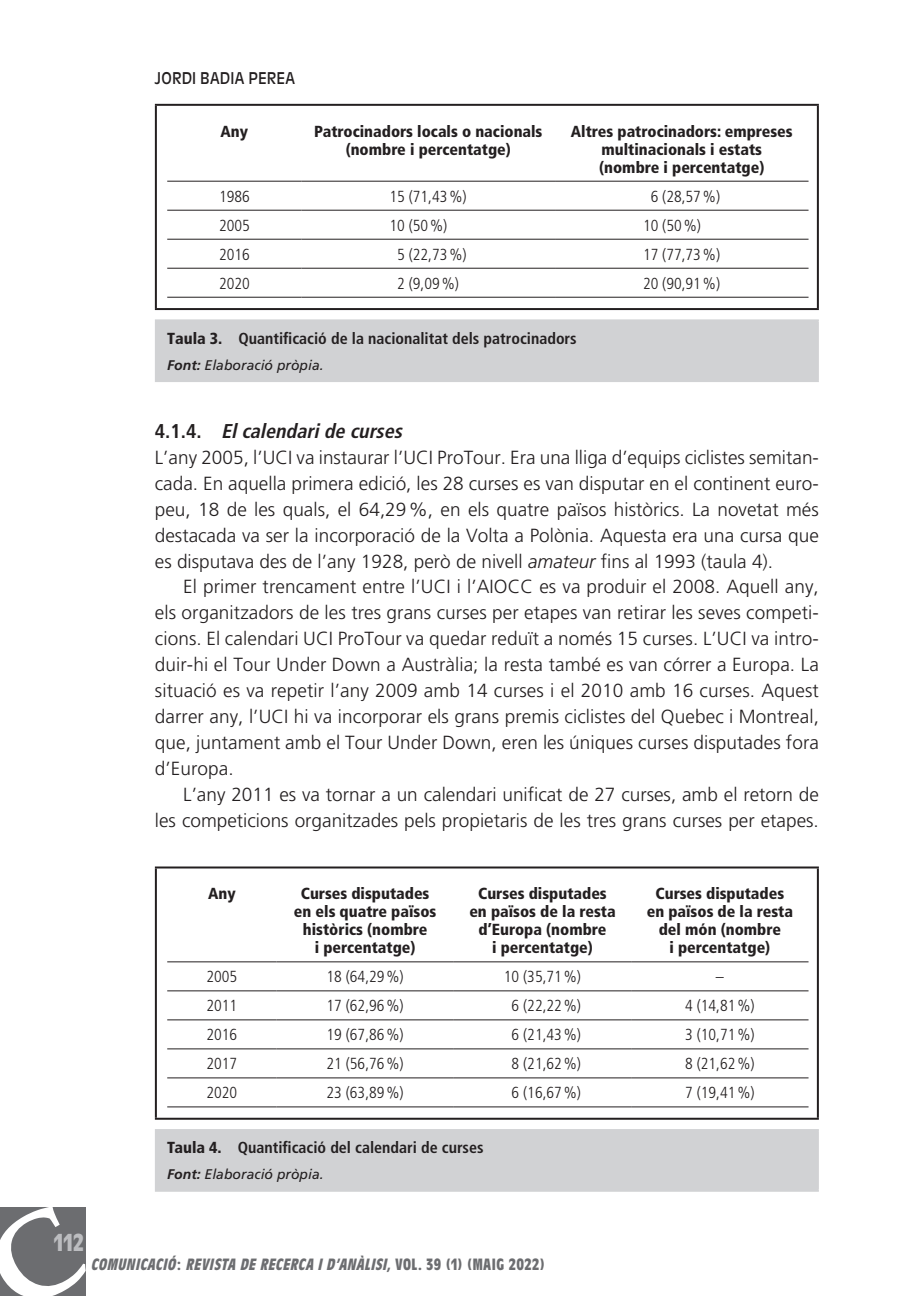
<style>
.page{position:relative;width:900px;height:1296px;background:#fff}
.page>*{position:absolute;margin:0;border:0;box-sizing:border-box;transform-origin:0 0}
.t1{font:700 condensed 24px "Antique Olive Std";color:#bcbdc0}
.t2{font:italic 700 condensed 20px "Frutiger LT Std";color:#231f20}
.t3{font:300 19px/26px "Frutiger LT Std";color:#231f20;text-align:justify}
.t4{font:900 condensed 16px/18px "Frutiger";color:#231f20;text-align:center}
.t5{font:300 condensed 16px "Frutiger";color:#231f20}
.t6{font:700 condensed 16px "Frutiger";color:#231f20}
.t7{font:italic 700 condensed 16px "Antique Olive Std";color:#6c6d70}
.t8{font:16px "Antique Olive Std";letter-spacing:.005em;color:#231f20;scale:.9 1}
.t9{font:italic 14px "Frutiger LT Std";color:#231f20}
.s1{font-weight:900}
.s2{font-weight:700}
.s3{font-style:normal}
.s4{font-style:italic}
</style>
<div class="page">
<svg style="left:156px;top:180px;width:661px;height:131px"></svg>
<div style="left:156px;top:320px;width:661px;height:61px;background:#d1d2d4"></div>
<hr style="left:155px;top:319px;width:663px;height:2px;background:#d1d2d4">
<hr style="left:155px;top:380px;width:663px;height:2px;background:#d1d2d4">
<hr style="left:155px;top:104px;width:663px;height:2px;background:#231f20">
<hr style="left:155px;top:106px;width:2px;height:202px;background:#231f20">
<hr style="left:816px;top:106px;width:2px;height:202px;background:#231f20">
<hr style="left:155px;top:308px;width:663px;height:2px;background:#231f20">
<hr style="left:155px;top:321px;width:2px;height:59px;background:#d1d2d4">
<hr style="left:816px;top:321px;width:2px;height:59px;background:#d1d2d4">
<hr style="left:167px;top:210px;width:134px;height:1px;background:#231f20">
<hr style="left:301px;top:210px;width:253px;height:1px;background:#231f20">
<hr style="left:554px;top:210px;width:254px;height:1px;background:#231f20">
<hr style="left:167px;top:239px;width:134px;height:1px;background:#231f20">
<hr style="left:301px;top:239px;width:253px;height:1px;background:#231f20">
<hr style="left:554px;top:239px;width:254px;height:1px;background:#231f20">
<hr style="left:167px;top:268px;width:134px;height:1px;background:#231f20">
<hr style="left:301px;top:268px;width:253px;height:1px;background:#231f20">
<hr style="left:554px;top:268px;width:254px;height:1px;background:#231f20">
<hr style="left:167px;top:181px;width:134px;height:1px;background:#231f20">
<hr style="left:301px;top:181px;width:253px;height:1px;background:#231f20">
<hr style="left:554px;top:181px;width:254px;height:1px;background:#231f20">
<hr style="left:167px;top:297px;width:134px;height:1px;background:#231f20">
<hr style="left:301px;top:297px;width:253px;height:1px;background:#231f20">
<hr style="left:554px;top:297px;width:254px;height:1px;background:#231f20">
<svg style="left:157px;top:868px;width:659px;height:250px"></svg>
<div style="left:156px;top:1130px;width:661px;height:61px;background:#d1d2d4"></div>
<hr style="left:155px;top:1129px;width:663px;height:2px;background:#d1d2d4">
<hr style="left:155px;top:1190px;width:663px;height:2px;background:#d1d2d4">
<hr style="left:155px;top:866px;width:663px;height:2px;background:#231f20">
<hr style="left:155px;top:868px;width:2px;height:250px;background:#231f20">
<hr style="left:816px;top:868px;width:2px;height:250px;background:#231f20">
<hr style="left:155px;top:1118px;width:663px;height:2px;background:#231f20">
<hr style="left:155px;top:1131px;width:2px;height:59px;background:#d1d2d4">
<hr style="left:816px;top:1131px;width:2px;height:59px;background:#d1d2d4">
<hr style="left:167px;top:1106px;width:109px;height:1px;background:#231f20">
<hr style="left:276px;top:1106px;width:177px;height:1px;background:#231f20">
<hr style="left:453px;top:1106px;width:178px;height:1px;background:#231f20">
<hr style="left:631px;top:1106px;width:177px;height:1px;background:#231f20">
<hr style="left:167px;top:961px;width:109px;height:1px;background:#231f20">
<hr style="left:276px;top:961px;width:177px;height:1px;background:#231f20">
<hr style="left:453px;top:961px;width:178px;height:1px;background:#231f20">
<hr style="left:631px;top:961px;width:177px;height:1px;background:#231f20">
<hr style="left:167px;top:990px;width:109px;height:1px;background:#231f20">
<hr style="left:276px;top:990px;width:177px;height:1px;background:#231f20">
<hr style="left:453px;top:990px;width:178px;height:1px;background:#231f20">
<hr style="left:631px;top:990px;width:177px;height:1px;background:#231f20">
<hr style="left:167px;top:1019px;width:109px;height:1px;background:#231f20">
<hr style="left:276px;top:1019px;width:177px;height:1px;background:#231f20">
<hr style="left:453px;top:1019px;width:178px;height:1px;background:#231f20">
<hr style="left:631px;top:1019px;width:177px;height:1px;background:#231f20">
<hr style="left:167px;top:1048px;width:109px;height:1px;background:#231f20">
<hr style="left:276px;top:1048px;width:177px;height:1px;background:#231f20">
<hr style="left:453px;top:1048px;width:178px;height:1px;background:#231f20">
<hr style="left:631px;top:1048px;width:177px;height:1px;background:#231f20">
<hr style="left:167px;top:1077px;width:109px;height:1px;background:#231f20">
<hr style="left:276px;top:1077px;width:177px;height:1px;background:#231f20">
<hr style="left:453px;top:1077px;width:178px;height:1px;background:#231f20">
<hr style="left:631px;top:1077px;width:177px;height:1px;background:#231f20">
<div style="left:0;top:1207px;width:86px;height:89px;background:#6c6d70"></div>
<p class="t8" style="left:155px;top:68px;width:157px">JORDI BADIA PEREA</p>
<p class="t4" style="left:220px;top:122px;width:29px">Any</p>
<p class="t4" style="left:314px;top:122px;width:230px">Patrocinadors locals o nacionals (nombre i percentatge)</p>
<p class="t4" style="left:570px;top:122px;width:223px">Altres patrocinadors: empreses multinacionals i estats (nombre i percentatge)</p>
<p class="t5" style="left:219px;top:187px;width:32px">1986</p>
<p class="t5" style="left:389px;top:187px;width:79px">15 (71,43%)</p>
<p class="t5" style="left:650px;top:187px;width:71px">6 (28,57%)</p>
<p class="t5" style="left:219px;top:216px;width:32px">2005</p>
<p class="t5" style="left:389px;top:216px;width:59px">10 (50%)</p>
<p class="t5" style="left:642px;top:216px;width:59px">10 (50%)</p>
<p class="t5" style="left:219px;top:245px;width:32px">2016</p>
<p class="t5" style="left:397px;top:245px;width:71px">5 (22,73%)</p>
<p class="t5" style="left:642px;top:245px;width:79px">17 (77,73%)</p>
<p class="t5" style="left:219px;top:274px;width:32px">2020</p>
<p class="t5" style="left:397px;top:274px;width:63px">2 (9,09%)</p>
<p class="t5" style="left:642px;top:274px;width:79px">20 (90,91%)</p>
<p class="t6" style="left:167px;top:329px;width:411px"><span class="s1">Taula 3.</span> Quantificació de la nacionalitat dels patrocinadors</p>
<p class="t9" style="left:167px;top:357px;width:158px"><span class="s2">Font:</span> Elaboració pròpia.</p>
<p class="t2" style="left:155px;top:419px;width:253px"><span class="s3">4 . 1 . 4 .</span> Elcalendaride curses</p>
<p class="t3" style="left:155px;top:444px;width:665px">L’any 2005, l’UCI va instaurar l’UCI ProTour. Era una lliga d’equips ciclistes semitan&shy;cada. En aquella primera edició, les 28 curses es van disputar en el continent euro&shy;peu, 18 de les quals, el 64,29%, en els quatre països històrics. La novetat més destacada va ser la incorporació de la Volta a Polònia. Aquesta era una cursa que es disputava des de l’any 1928, però de nivell <span class="s4">amateur</span> fins al 1993 (taula 4).</p>
<p class="t3" style="left:155px;top:574px;width:665px;text-indent:28px">El primer trencament entre l’UCI i l’AIOCC es va produir el 2008. Aquell any, els organitzadors de les tres grans curses per etapes van retirar les seves competi&shy;cions. El calendari UCI ProTour va quedar reduït a només 15 curses. L’UCI va intro&shy;duir-hi el Tour Under Down a Austràlia; la resta també es van córrer a Europa. La situació es va repetir l’any 2009 amb 14 curses i el 2010 amb 16 curses. Aquest darrer any, l’UCI hi va incorporar els grans premis ciclistes del Quebec i Montreal, que, juntament amb el Tour Under Down, eren les úniques curses disputades fora d’Europa.</p>
<p class="t3" style="left:155px;top:782px;width:665px;text-align:right">L’any 2011 es va tornar a un calendari unificat de 27 curses, amb el retorn de<br>les competicions organitzades pels propietaris de les tres grans curses per etapes.</p>
<p class="t4" style="left:208px;top:885px;width:29px">Any</p>
<p class="t4" style="left:294px;top:885px;width:144px">Curses disputades en els quatre països històrics (nombre<br>i percentatge)</p>
<p class="t4" style="left:469px;top:885px;width:148px">Curses disputades en països de la resta d’Europa (nombre<br>i percentatge)</p>
<p class="t4" style="left:646px;top:885px;width:148px">Curses disputades en països de la resta del món (nombre<br>i percentatge)</p>
<p class="t5" style="left:206px;top:968px;width:32px">2005</p>
<p class="t5" style="left:326px;top:968px;width:79px">18 (64,29%)</p>
<p class="t5" style="left:503px;top:968px;width:79px">10 (35,71%)</p>
<p class="t5" style="left:715px;top:968px;width:9px">–</p>
<p class="t5" style="left:206px;top:997px;width:32px">2011</p>
<p class="t5" style="left:326px;top:997px;width:79px">17 (62,96%)</p>
<p class="t5" style="left:511px;top:997px;width:71px">6 (22,22%)</p>
<p class="t5" style="left:684px;top:997px;width:71px">4 (14,81%)</p>
<p class="t5" style="left:206px;top:1026px;width:32px">2016</p>
<p class="t5" style="left:326px;top:1026px;width:79px">19 (67,86%)</p>
<p class="t5" style="left:511px;top:1026px;width:71px">6 (21,43%)</p>
<p class="t5" style="left:684px;top:1026px;width:71px">3 (10,71%)</p>
<p class="t5" style="left:206px;top:1055px;width:32px">2017</p>
<p class="t5" style="left:326px;top:1055px;width:79px">21 (56,76%)</p>
<p class="t5" style="left:511px;top:1055px;width:71px">8 (21,62%)</p>
<p class="t5" style="left:684px;top:1055px;width:71px">8 (21,62%)</p>
<p class="t5" style="left:206px;top:1084px;width:32px">2020</p>
<p class="t5" style="left:326px;top:1084px;width:79px">23 (63,89%)</p>
<p class="t5" style="left:511px;top:1084px;width:71px">6 (16,67%)</p>
<p class="t5" style="left:684px;top:1084px;width:71px">7 (19,41%)</p>
<p class="t1" style="left:54px;top:1230px;width:32px">112</p>
<p class="t6" style="left:167px;top:1138px;width:318px"><span class="s1">Taula 4.</span> Quantificació del calendari de curses</p>
<p class="t9" style="left:167px;top:1166px;width:158px"><span class="s2">Font:</span> Elaboració pròpia.</p>
<p class="t7" style="left:91px;top:1256px;width:455px">COMUNICACIÓ<span class="s3">:</span> REVISTA DE RECERCA ID’ANÀLISI,<span class="s3">V OL . 3 9 ( 1 ) ( MAI G 2 0 2 2 )</span></p>
</div>
